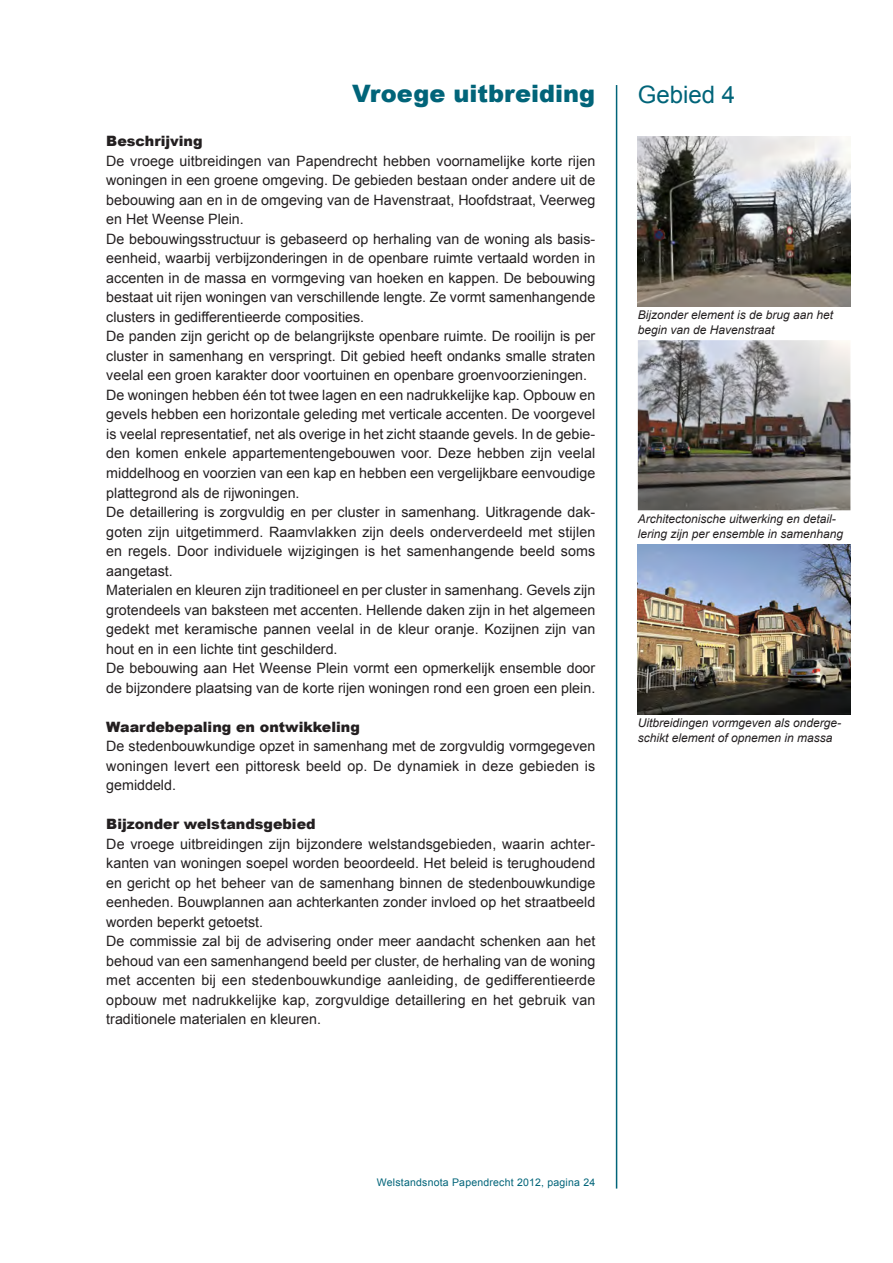
<style>
.page{position:relative;width:893px;height:1263px;background:#fff}
.page>*{position:absolute;margin:0;border:0;box-sizing:border-box;transform-origin:0 0}
.hoofdstuk_koppen{font:900 24px "Arial";color:#016479}
.t1{font:24px "Arial";color:#016479}
.platte_tekst{font:14.25px/19.5px "Arial";color:#231f20;text-align:justify}
.tussenkop_zwart{font:900 14.25px "Arial";color:#231f20}
.bijschriften{font:italic 12px/14.4px "Arial";color:#231f20}
.t2{font:10.5px "Arial";letter-spacing:.02em;color:#016479}
</style>
<div class="page">
<hr style="left:616px;top:85px;width:1px;height:1103px;background:#016479">
<img style="left:638px;top:544px;width:212px;height:170px">
<img style="left:638px;top:136px;width:212px;height:170px">
<img style="left:638px;top:340px;width:212px;height:170px">
<p class="hoofdstuk_koppen" style="left:352px;top:76px;width:245px">Vroege uitbreiding</p>
<p class="t1" style="left:638px;top:78px;width:99px">Gebied 4</p>
<p class="tussenkop_zwart" style="left:106px;top:131px;width:98px">Beschrijving</p>
<p class="platte_tekst" style="left:106px;top:151px;width:490px">De vroege uitbreidingen van Papendrecht hebben voornamelijke korte rijen woningen in een groene omgeving. De gebieden bestaan onder andere uit de bebouwing aan en in de omgeving van de Havenstraat, Hoofdstraat, Veerweg en Het Weense Plein.</p>
<p class="platte_tekst" style="left:106px;top:229px;width:490px">De bebouwingsstructuur is gebaseerd op herhaling van de woning als basis&shy;eenheid, waarbij verbijzonderingen in de openbare ruimte vertaald worden in accenten in de massa en vormgeving van hoeken en kappen. De bebouwing bestaat uit rijen woningen van verschillende lengte. Ze vormt samenhangende clusters in gedifferentieerde composities.</p>
<p class="platte_tekst" style="left:106px;top:327px;width:490px">De panden zijn gericht op de belangrijkste openbare ruimte. De rooilijn is per cluster in samenhang en verspringt. Dit gebied heeft ondanks smalle straten veelal een groen karakter door voortuinen en openbare groenvoorzieningen.</p>
<p class="platte_tekst" style="left:106px;top:385px;width:490px">De woningen hebben één tot twee lagen en een nadrukkelijke kap. Opbouw en gevels hebben een horizontale geleding met verticale accenten. De voorgevel is veelal representatief, net als overige in het zicht staande gevels. In de gebie&shy;den komen enkele appartementengebouwen voor. Deze hebben zijn veelal middelhoog en voorzien van een kap en hebben een vergelijkbare eenvoudige plattegrond als de rijwoningen.</p>
<p class="platte_tekst" style="left:106px;top:502px;width:490px">De detaillering is zorgvuldig en per cluster in samenhang. Uitkragende dak&shy;goten zijn uitgetimmerd. Raamvlakken zijn deels onderverdeeld met stijlen en regels. Door individuele wijzigingen is het samenhangende beeld soms aangetast.</p>
<p class="platte_tekst" style="left:106px;top:580px;width:490px">Materialen en kleuren zijn traditioneel en per cluster in samenhang. Gevels zijn grotendeels van baksteen met accenten. Hellende daken zijn in het algemeen gedekt met keramische pannen veelal in de kleur oranje. Kozijnen zijn van hout en in een lichte tint geschilderd.</p>
<p class="platte_tekst" style="left:106px;top:658px;width:490px">De bebouwing aan Het Weense Plein vormt een opmerkelijk ensemble door de bijzondere plaatsing van de korte rijen woningen rond een groen een plein.</p>
<p class="tussenkop_zwart" style="left:106px;top:716px;width:255px">Waardebepaling en ontwikkeling</p>
<p class="platte_tekst" style="left:106px;top:736px;width:490px">De stedenbouwkundige opzet in samenhang met de zorgvuldig vormgegeven woningen levert een pittoresk beeld op. De dynamiek in deze gebieden is gemiddeld.</p>
<p class="tussenkop_zwart" style="left:106px;top:814px;width:211px">Bijzonder welstandsgebied</p>
<p class="platte_tekst" style="left:106px;top:834px;width:490px">De vroege uitbreidingen zijn bijzondere welstandsgebieden, waarin achter&shy;kanten van woningen soepel worden beoordeeld. Het beleid is terughoudend en gericht op het beheer van de samenhang binnen de stedenbouwkundige eenheden. Bouwplannen aan achterkanten zonder invloed op het straatbeeld worden beperkt getoetst.</p>
<p class="platte_tekst" style="left:106px;top:931px;width:490px">De commissie zal bij de advisering onder meer aandacht schenken aan het behoud van een samenhangend beeld per cluster, de herhaling van de woning met accenten bij een stedenbouwkundige aanleiding, de gedifferentieerde opbouw met nadrukkelijke kap, zorgvuldige detaillering en het gebruik van traditionele materialen en kleuren.</p>
<p class="bijschriften" style="left:638px;top:308px;width:197px">Bijzonder element is de brug aan het begin van de Havenstraat</p>
<p class="bijschriften" style="left:638px;top:512px;width:207px">Architectonische uitwerking en detail&shy;lering zijn per ensemble in samenhang</p>
<p class="bijschriften" style="left:638px;top:716px;width:205px">Uitbreidingen vormgeven als onderge&shy;schikt element of opnemen in massa</p>
<p class="t2" style="left:377px;top:1175px;width:220px">Welstandsnota Papendrecht 2012, pagina 24</p>
</div>
